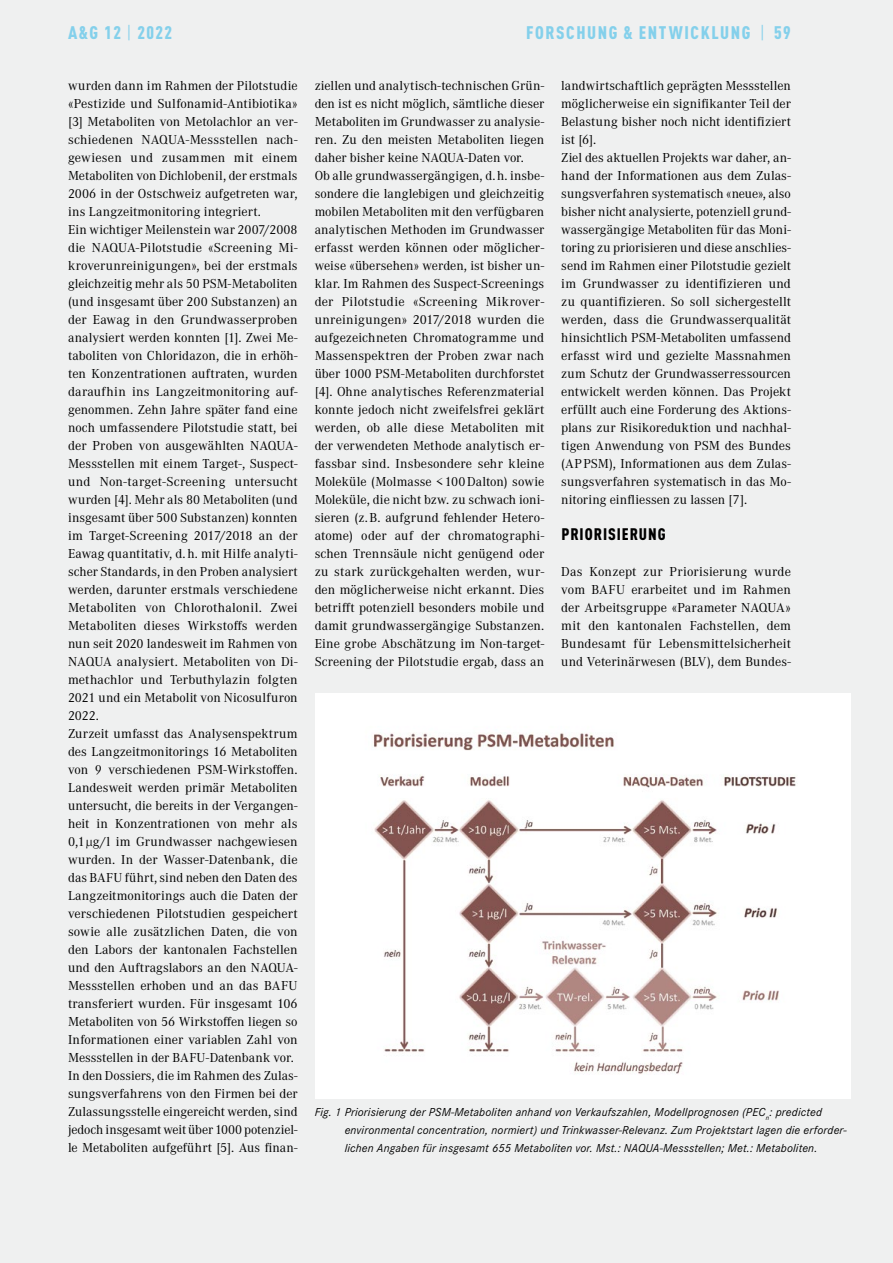
<style>
.page{position:relative;width:893px;height:1263px;background:#eff0f0}
.page>*{position:absolute;margin:0;border:0;box-sizing:border-box;transform-origin:0 0}
.t1{font:900 condensed 18px "DINOT";letter-spacing:.09em;color:#84d0eb}
.t2{font:900 condensed 16.5px "DINOT";letter-spacing:.06em;color:#000}
.t3{font:13.5px/18px "Corporate A";letter-spacing:.005em;color:#000}
.t4{font:italic 12px/18px "Corporate S";letter-spacing:.015em;color:#000}
.s1{font-weight:400}
</style>
<div class="page">
<div style="left:315px;top:693px;width:535px;height:405px;background:#fff"></div>
<img style="left:373px;top:733px;width:423px;height:341px">
<h1 class="t1" style="left:68px;top:22px;width:106px">A&amp;G 12 <span class="s1">|</span> 2022</h1>
<h1 class="t1" style="left:526px;top:22px;width:266px">FORSCHUNG &amp; ENTWICKLUNG <span class="s1">|</span> 59</h1>
<p class="t3" style="left:68px;top:76px;width:231px">wurden dann im Rahmen der Pilotstudie «Pestizide und Sulfonamid-Antibiotika» [3] Metaboliten von Metolachlor an ver&shy;schiedenen NAQUA-Messstellen nach&shy;gewiesen und zusammen mit einem Metaboliten von Dichlobenil, der erstmals 2006 in der Ostschweiz aufgetreten war, ins Langzeitmonitoring integriert.<br>Ein wichtiger Meilenstein war 2007/2008 die NAQUA-Pilotstudie «Screening Mi&shy;kroverunreinigungen», bei der erstmals gleichzeitig mehr als 50 PSM-Metaboliten (und insgesamt über 200 Substanzen) an der Eawag in den Grundwasserproben analysiert werden konnten [1]. Zwei Me&shy;taboliten von Chloridazon, die in erhöh&shy;ten Konzentrationen auftraten, wurden daraufhin ins Langzeitmonitoring auf&shy;genommen. Zehn Jahre später fand eine noch umfassendere Pilotstudie statt, bei der Proben von ausgewählten NAQUA-Messstellen mit einem Target-, Suspect&shy;und Non-target-Screening untersucht wurden [4]. Mehr als 80 Metaboliten (und insgesamt über 500 Substanzen) konnten im Target-Screening 2017/2018 an der Eawag quantitativ, d. h. mit Hilfe analyti&shy;scher Standards, in den Proben analysiert werden, darunter erstmals verschiedene Metaboliten von Chlorothalonil. Zwei Metaboliten dieses Wirkstofs werden nun seit 2020 landesweit im Rahmen von NAQUA analysiert. Metaboliten von Di&shy;methachlor und Terbuthylazin folgten 2021 und ein Metabolit von Nicosulfuron 2022.<br>Zurzeit umfasst das Analysenspektrum des Langzeitmonitorings 16 Metaboliten von 9 verschiedenen PSM-Wirkstofen.<br>Landesweit werden primär Metaboliten untersucht, die bereits in der Vergangen&shy;heit in Konzentrationen von mehr als 0,1 µg/l im Grundwasser nachgewiesen wurden. In der Wasser-Datenbank, die das BAFU führt, sind neben den Daten des Langzeitmonitorings auch die Daten der verschiedenen Pilotstudien gespeichert sowie alle zusätzlichen Daten, die von den Labors der kantonalen Fachstellen und den Auftragslabors an den NAQUA-Messstellen erhoben und an das BAFU transferiert wurden. Für insgesamt 106<br>Metaboliten von 56 Wirkstofen liegen so Informationen einer variablen Zahl von Messstellen in der BAFU-Datenbank vor.<br>In den Dossiers, die im Rahmen des Zulas&shy;sungsverfahrens von den Firmen bei der Zulassungsstelle eingereicht werden, sind jedoch insgesamt weit über 1000 potenziel&shy;le Metaboliten aufgeführt [5]. Aus fnan-</p>
<p class="t3" style="left:315px;top:76px;width:231px">ziellen und analytisch-technischen Grün&shy;den ist es nicht möglich, sämtliche dieser Metaboliten im Grundwasser zu analysie&shy;ren. Zu den meisten Metaboliten liegen daher bisher keine NAQUA-Daten vor.<br>Ob alle grundwassergängigen, d. h. insbe&shy;sondere die langlebigen und gleichzeitig mobilen Metaboliten mit den verfügbaren analytischen Methoden im Grundwasser erfasst werden können oder möglicher&shy;weise «übersehen» werden, ist bisher un&shy;klar. Im Rahmen des Suspect-Screenings der Pilotstudie «Screening Mikrover&shy;unreinigungen» 2017/2018 wurden die aufgezeichneten Chromatogramme und Massenspektren der Proben zwar nach über 1000 PSM-Metaboliten durchforstet [4]. Ohne analytisches Referenzmaterial konnte jedoch nicht zweifelsfrei geklärt werden, ob alle diese Metaboliten mit der verwendeten Methode analytisch er&shy;fassbar sind. Insbesondere sehr kleine Moleküle (Molmasse &lt; 100 Dalton) sowie Moleküle, die nicht bzw. zu schwach ioni&shy;sieren (z. B. aufgrund fehlender Hetero&shy;atome) oder auf der chromatographi&shy;schen Trennsäule nicht genügend oder zu stark zurückgehalten werden, wur&shy;den möglicherweise nicht erkannt. Dies betrift potenziell besonders mobile und damit grundwassergängige Substanzen.<br>Eine grobe Abschätzung im Non-target-Screening der Pilotstudie ergab, dass an</p>
<p class="t3" style="left:561px;top:76px;width:231px">landwirtschaftlich geprägten Messstellen möglicherweise ein signifkanter Teil der Belastung bisher noch nicht identifziert ist [6].<br>Ziel des aktuellen Projekts war daher, an&shy;hand der Informationen aus dem Zulas&shy;sungsverfahren systematisch «neue», also bisher nicht analysierte, potenziell grund&shy;wassergängige Metaboliten für das Moni&shy;toring zu priorisieren und diese anschlies&shy;send im Rahmen einer Pilotstudie gezielt im Grundwasser zu identifzieren und zu quantifzieren. So soll sichergestellt werden, dass die Grundwasserqualität hinsichtlich PSM-Metaboliten umfassend erfasst wird und gezielte Massnahmen zum Schutz der Grundwasserressourcen entwickelt werden können. Das Projekt erfüllt auch eine Forderung des Aktions&shy;plans zur Risikoreduktion und nachhal&shy;tigen Anwendung von PSM des Bundes (APPSM), Informationen aus dem Zulas&shy;sungsverfahren systematisch in das Mo&shy;nitoring einfiessen zu lassen [7].</p>
<p class="t2" style="left:561px;top:524px;width:106px">PRIORISIERUNG</p>
<p class="t3" style="left:561px;top:562px;width:231px;text-align:justify">Das Konzept zur Priorisierung wurde vom BAFU erarbeitet und im Rahmen der Arbeitsgruppe «Parameter NAQUA» mit den kantonalen Fachstellen, dem Bundesamt für Lebensmittelsicherheit und Veterinärwesen (BLV), dem Bundes-</p>
<p class="t4" style="left:345px;top:1102px;width:503px;text-indent:-30px">Fig. 1 Priorisierung der PSM-Metaboliten anhand von Verkaufszahlen, Modellprognosen (PEC<sub>n</sub>: predicted environmental concentration, normiert) und Trinkwasser-Relevanz. Zum Projektstart lagen die erforder&shy;lichen Angaben für insgesamt 655 Metaboliten vor. Mst.: NAQUA-Messstellen; Met.: Metaboliten.</p>
</div>
